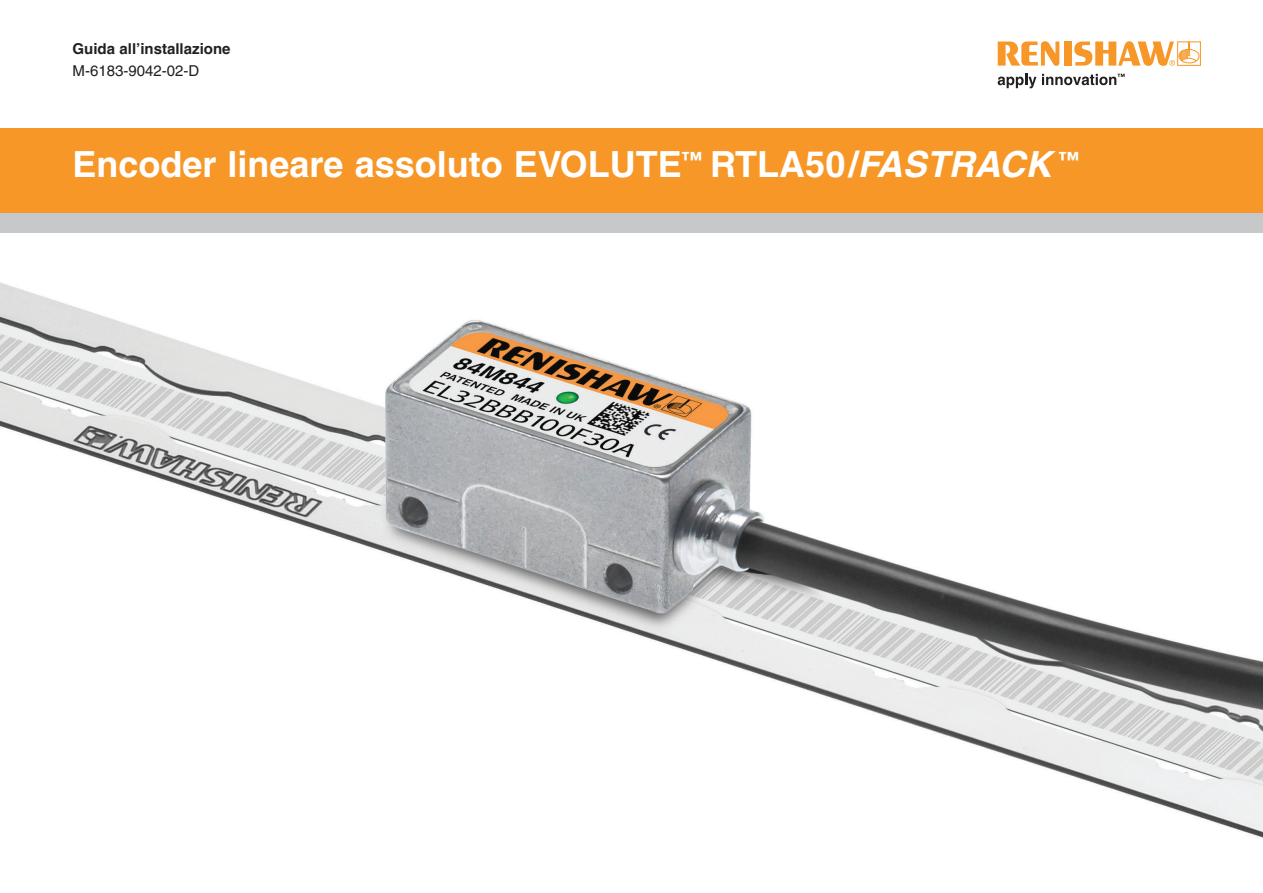
<style>
.page{position:relative;width:1263px;height:893px;background:#fff}
.page>*{position:absolute;margin:0;border:0;box-sizing:border-box;transform-origin:0 0}
.Headline{font:700 36px "Helvetica LT Pro";color:#fff}
.Subhead_10pt{font:700 15px "Helvetica LT Pro";color:#231f20}
.t1{font:15px "Helvetica LT Pro";color:#231f20}
.s1{font-style:italic}
</style>
<div class="page">
<div style="left:0;top:129px;width:1263px;height:85px;background:#f79727"></div>
<svg style="left:998px;top:41px;width:61px;height:25px"></svg>
<div style="left:1064px;top:42px;width:7px;height:24px;background:#f79727"></div>
<svg style="left:998px;top:74px;width:38px;height:14px"></svg>
<div style="left:1177px;top:42px;width:24px;height:24px;border:1px solid #f79727"></div>
<svg style="left:1074px;top:41px;width:126px;height:25px"></svg>
<svg style="left:1042px;top:74px;width:82px;height:11px"></svg>
<div style="left:0;top:214px;width:1263px;height:21px;background:#c7c8ca"></div>
<img style="left:0;top:234px;width:1263px;height:604px">
<p class="Subhead_10pt" style="left:73px;top:39px;width:159px">Guida all’installazione</p>
<p class="t1" style="left:73px;top:62px;width:128px">M-6183-9042-02-D</p>
<p class="Headline" style="left:72px;top:143px;width:1008px">Encoder lineare assoluto EVOLUTE<sup>™</sup> RTLA50/<span class="s1">FASTRACK</span> <sup>™</sup></p>
</div>
